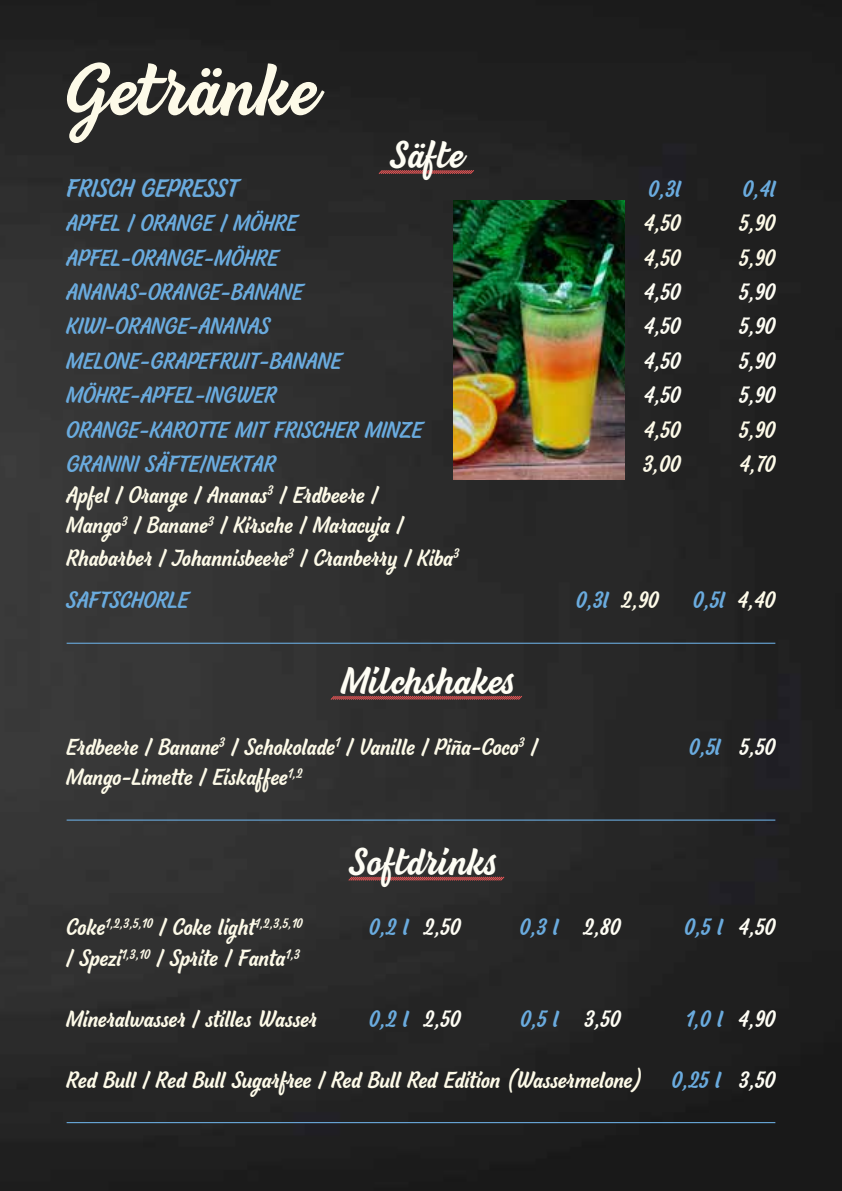
<style>
.page{position:relative;width:842px;height:1191px;background:#fff}
.page>*{position:absolute;margin:0;border:0;box-sizing:border-box;transform-origin:0 0}
.t1{font:600 70px "Beach Bar Script";color:#fdfae8}
.t2{font:600 36px "Beach Bar Script";color:#fefdf4}
.t3{font:600 24px "Beach Bar Alt";color:#6aabde}
.t4{font:600 22px/30.4px "Beach Bar Alt";color:#fdfae8}
.t5{font:600 22px "Beach Bar Alt";color:#6aabde}
.t6{font:600 22px "Beach Bar Alt";color:#fefdf4}
.t7{font:600 12.8px "Beach Bar Alt";color:#fdfae8}
.s1{color:#6aabde}
.s2{color:#fdfae8}
.s3{color:#fefdf4}
.s4{font-size:22px}
</style>
<div class="page">
<img style="left:0;top:0;width:842px;height:1191px">
<svg style="left:378px;top:169px;width:97px;height:6px"></svg>
<svg style="left:330px;top:695px;width:193px;height:5px"></svg>
<svg style="left:348px;top:876px;width:157px;height:5px"></svg>
<hr style="left:67px;top:642px;width:708px;height:2px;background:#6aabde">
<hr style="left:67px;top:819px;width:708px;height:1px;background:#6aabde">
<hr style="left:67px;top:1122px;width:708px;height:1px;background:#6aabde">
<img style="left:454px;top:200px;width:170px;height:279px">
<h1 class="t1" style="left:64px;top:50px;width:255px">Getränke</h1>
<h2 class="t2" style="left:389px;top:134px;width:75px">Säfte</h2>
<p class="t3" style="left:67px;top:173px;width:173px">FRISCH GEPRESST</p>
<p class="t5" style="left:648px;top:175px;width:34px">0,3l</p>
<p class="t5" style="left:743px;top:175px;width:34px">0,4l</p>
<p class="t5" style="left:67px;top:209px;width:232px">APFEL / ORANGE / MÖHRE</p>
<p class="t4" style="left:644px;top:209px;width:38px">4,50</p>
<p class="t4" style="left:739px;top:209px;width:37px">5,90</p>
<p class="t5" style="left:67px;top:243px;width:213px">APFEL-ORANGE-MÖHRE</p>
<p class="t4" style="left:644px;top:244px;width:38px">4,50</p>
<p class="t4" style="left:739px;top:244px;width:37px">5,90</p>
<p class="t5" style="left:67px;top:278px;width:238px">ANANAS-ORANGE-BANANE</p>
<p class="t6" style="left:644px;top:278px;width:38px">4,50</p>
<p class="t6" style="left:739px;top:278px;width:37px">5,90</p>
<p class="t5" style="left:67px;top:312px;width:205px">KIWI-ORANGE-ANANAS</p>
<p class="t6" style="left:644px;top:312px;width:38px">4,50</p>
<p class="t6" style="left:739px;top:312px;width:37px">5,90</p>
<p class="t5" style="left:67px;top:347px;width:277px">MELONE-GRAPEFRUIT-BANANE</p>
<p class="t6" style="left:644px;top:347px;width:38px">4,50</p>
<p class="t6" style="left:739px;top:347px;width:37px">5,90</p>
<p class="t5" style="left:67px;top:381px;width:211px">MÖHRE-APFEL-INGWER</p>
<p class="t6" style="left:644px;top:381px;width:38px">4,50</p>
<p class="t6" style="left:739px;top:381px;width:37px">5,90</p>
<p class="t5" style="left:67px;top:416px;width:358px">ORANGE-KAROTTE MIT FRISCHER MINZE</p>
<p class="t4" style="left:644px;top:416px;width:38px">4,50</p>
<p class="t4" style="left:739px;top:416px;width:37px">5,90</p>
<p class="t5" style="left:67px;top:450px;width:211px">GRANINI SÄFTE/NEKTAR</p>
<p class="t4" style="left:643px;top:450px;width:39px">3,00</p>
<p class="t4" style="left:740px;top:450px;width:37px">4,70</p>
<p class="t4" style="left:67px;top:481px;width:338px">Apfel / Orange / Ananas<sup>3</sup> / Erdbeere /<br>Mango<sup>3</sup> / Banane<sup>3</sup> / Kirsche / Maracuja /</p>
<p class="t4" style="left:67px;top:538px;width:394px;line-height:42.4px">Rhabarber / Johannisbeere<sup>3</sup> / Cranberry / Kiba<sup>3<br></sup><span class="s1">SAFTSCHORLE</span></p>
<p class="t5" style="left:576px;top:586px;width:84px">0,3l <span class="s2">2,90</span></p>
<p class="t5" style="left:693px;top:586px;width:84px">0,5l <span class="s2">4,40</span></p>
<h2 class="t2" style="left:341px;top:660px;width:171px">Milchshakes</h2>
<p class="t4" style="left:67px;top:733px;width:473px">Erdbeere / Banane<sup>3</sup> / Schokolade<sup>1</sup> / Vanille / Piña-Coco<sup>3</sup> /</p>
<p class="t5" style="left:689px;top:732px;width:88px">0,5l <span class="s3">5,50</span></p>
<p class="t4" style="left:67px;top:763px;width:237px">Mango-Limette / Eiskaffee<sup>1,2</sup></p>
<h2 class="t2" style="left:348px;top:841px;width:147px">Softdrinks</h2>
<p class="t7" style="left:67px;top:915px;width:238px"><span class="s4">Coke</span>1,2,3,5,10 <span class="s4">/ Coke light</span>1,2,3,5,10</p>
<p class="t5" style="left:369px;top:913px;width:93px">0,2 l <span class="s3">2,50</span></p>
<p class="t5" style="left:520px;top:913px;width:102px">0,3 l <span class="s3">2,80</span></p>
<p class="t5" style="left:684px;top:913px;width:92px">0,5 l <span class="s3">4,50</span></p>
<p class="t4" style="left:67px;top:944px;width:235px">/ Spezi<sup>1,3,10</sup> / Sprite / Fanta<sup>1,3</sup></p>
<p class="t4" style="left:67px;top:1005px;width:252px">Mineralwasser / stilles Wasser</p>
<p class="t5" style="left:369px;top:1004px;width:93px">0,2 l <span class="s3">2,50</span></p>
<p class="t5" style="left:520px;top:1004px;width:102px">0,5 l <span class="s3">3,50</span></p>
<p class="t5" style="left:686px;top:1004px;width:91px">1,0 l <span class="s3">4,90</span></p>
<p class="t4" style="left:67px;top:1065px;width:577px">Red Bull / Red Bull Sugarfree / Red Bull Red Edition (Wassermelone)</p>
<p class="t5" style="left:672px;top:1065px;width:105px">0,25 l <span class="s3">3,50</span></p>
</div>
